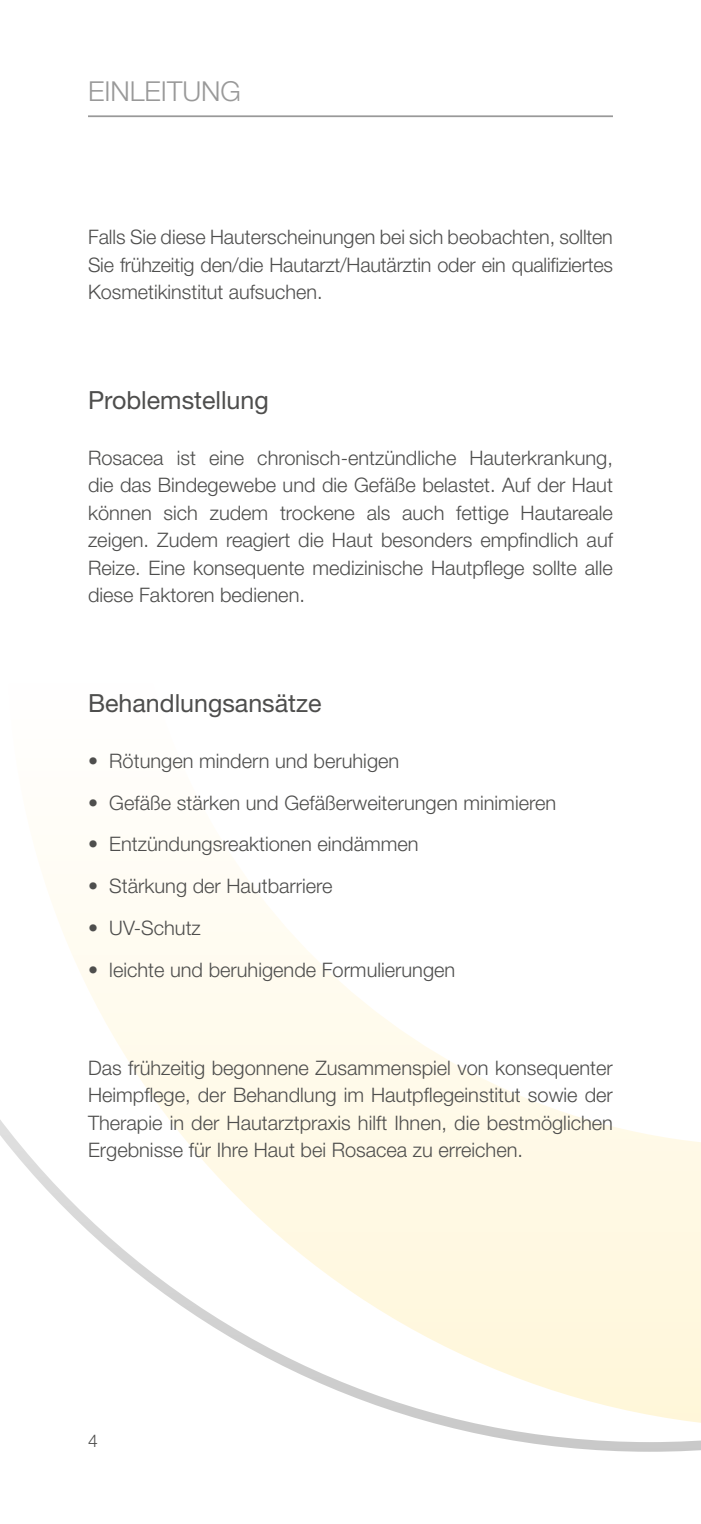
<style>
.page{position:relative;width:701px;height:1524px;background:#fff}
.page>*{position:absolute;margin:0;border:0;box-sizing:border-box;transform-origin:0 0}
.Kapitel{font:300 27.5px "Helvetica Neue LT Pro";color:#999}
.Subline{font:25px "Helvetica Neue LT Pro";color:#4e4e4d}
.Fließtext{font:300 20px/27.5px "Helvetica Neue LT Pro";color:#4e4e4d;text-align:justify}
.t1{font:300 17.5px "Helvetica Neue LT Pro";color:#4e4e4d}
</style>
<div class="page">
<svg style="left:0;top:874px;width:700px;height:578px"></svg>
<hr style="left:88px;top:115px;width:524px;height:2px;background:#999">
<p class="Kapitel" style="left:88px;top:74px;width:154px">EINLEITUNG</p>
<p class="Fließtext" style="left:88px;top:223px;width:526px">Falls Sie diese Hauterscheinungen bei sich beobachten, sollten Sie frühzeitig den/die Hautarzt/Hautärztin oder ein qualifiziertes Kosmetikinstitut aufsuchen.</p>
<p class="Subline" style="left:88px;top:384px;width:182px">Problemstellung</p>
<p class="Fließtext" style="left:88px;top:443px;width:526px">Rosacea ist eine chronisch-entzündliche Hauterkrankung, die das Bindegewebe und die Gefäße belastet. Auf der Haut können sich zudem trockene als auch fettige Hautareale zeigen. Zudem reagiert die Haut besonders empfindlich auf Reize. Eine konsequente medizinische Hautpflege sollte alle diese Faktoren bedienen.</p>
<p class="Subline" style="left:88px;top:688px;width:235px">Behandlungsansätze</p>
<p class="Fließtext" style="left:88px;top:747px;width:312px">• Rötungen mindern und beruhigen</p>
<p class="Fließtext" style="left:88px;top:788px;width:469px">• Gefäße stärken und Gefäßerweiterungen minimieren</p>
<p class="Fließtext" style="left:88px;top:830px;width:332px">• Entzündungsreaktionen eindämmen</p>
<p class="Fließtext" style="left:88px;top:872px;width:246px">• Stärkung der Hautbarriere</p>
<p class="Fließtext" style="left:88px;top:913px;width:114px">• UV-Schutz</p>
<p class="Fließtext" style="left:88px;top:955px;width:368px">• leichte und beruhigende Formulierungen</p>
<p class="Fließtext" style="left:88px;top:1053px;width:526px">Das frühzeitig begonnene Zusammenspiel von konsequenter Heimpflege, der Behandlung im Hautpflegeinstitut sowie der Therapie in der Hautarztpraxis hilft Ihnen, die bestmöglichen Ergebnisse für Ihre Haut bei Rosacea zu erreichen.</p>
<p class="t1" style="left:88px;top:1430px;width:11px">4</p>
</div>
